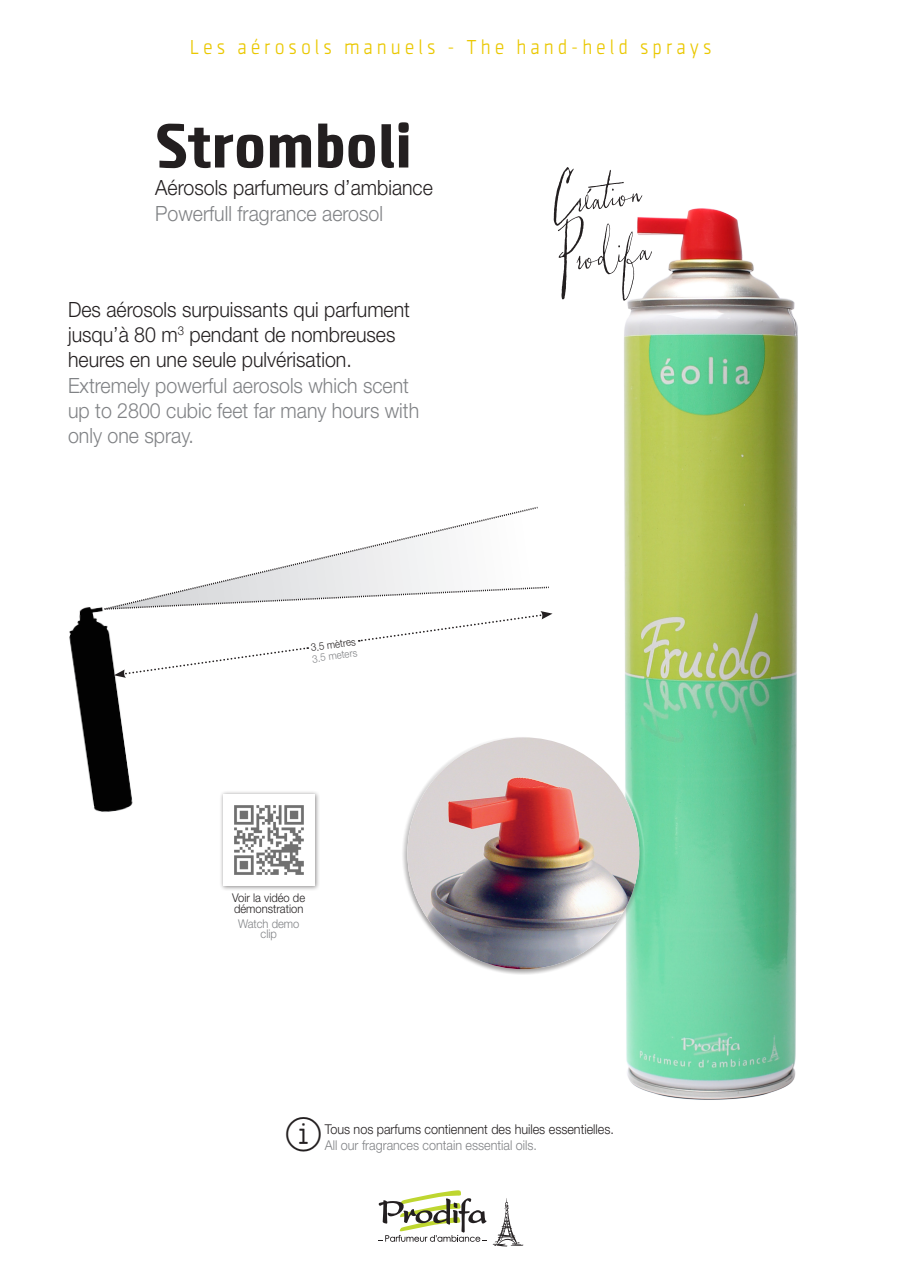
<style>
.page{position:relative;width:902px;height:1272px;background:#fff}
.page>*{position:absolute;margin:0;border:0;box-sizing:border-box;transform-origin:0 0}
.t1{font:90px "Vermandois";color:#231f20}
.t2{font:900 64.5px "Clio C Black";color:#231f20}
.Style_de_paragraphe{font:700 38.85px "Panton Icons D";color:#231f20}
.t3{font:300 21px/25.2px "Helvetica Neue LT Std";color:#231f20;scale:.93 1}
.t4{font:300 21px/25.2px "Helvetica Neue LT Std";color:#808285;scale:.93 1}
.t5{font:300 21px "Clio C Light";letter-spacing:.2em;color:#eac802}
.Style_de_paragraphe-2{font:300 13.5px "Helvetica Neue LT Std";color:#231f20;scale:.93 1}
.Style_de_paragraphe-3{font:300 13.5px "Helvetica Neue LT Std";color:#808285;scale:.93 1}
.Style_de_paragraphe-4{font:300 12px/10.5px "Helvetica Neue LT Std";color:#231f20;scale:.93 1}
.Style_de_paragraphe-5{font:300 12px/10.5px "Helvetica Neue LT Std";color:#808285;text-align:center;scale:.93 1}
.Style_de_paragraphe-6{font:300 10.5px "Helvetica Neue LT Std";color:#231f20;scale:.93 1}
.Style_de_paragraphe-7{font:300 10.5px "Helvetica Neue LT Std";color:#808285;scale:.93 1}
</style>
<div class="page">
<img style="left:552px;top:208px;width:246px;height:892px">
<svg style="left:378px;top:1190px;width:108px;height:51px"></svg>
<svg style="left:492px;top:1198px;width:31px;height:48px"></svg>
<div style="left:414px;top:731px;width:230px;height:170px;background:#fff"></div>
<div style="left:401px;top:736px;width:242px;height:238px;background:#231f20;opacity:.75"></div>
<img style="left:407px;top:737px;width:232px;height:232px;border-radius:116px">
<div style="left:219px;top:790px;width:101px;height:101px;background:#231f20;opacity:.5"></div>
<img style="left:223px;top:794px;width:91px;height:91px">
<img style="left:69px;top:607px;width:64px;height:205px">
<svg style="left:104px;top:506px;width:448px;height:171px"></svg>
<p class="t5" style="left:190px;top:35px;width:523px">Les aérosols manuels - The hand-held sprays</p>
<p class="t2" style="left:155px;top:104px;width:258px">Stromboli</p>
<p class="t3" style="left:155px;top:175px;width:300px">Aérosols parfumeurs d’ambiance</p>
<p class="t4" style="left:155px;top:200px;width:246px">Powerfull fragrance aerosol</p>
<p class="t3" style="left:68px;top:296px;width:369px">Des aérosols surpuissants qui parfument jusqu’à 80 m<sup>3</sup> pendant de nombreuses heures en une seule pulvérisation.</p>
<p class="t4" style="left:68px;top:372px;width:379px">Extremely powerful aerosols which scent up to 2800 cubic feet far many hours with only one spray.</p>
<p class="Style_de_paragraphe-6" style="left:310px;top:641px;width:50px;rotate:-8deg">3.5 mètres</p>
<p class="Style_de_paragraphe-7" style="left:311px;top:652px;width:50px;rotate:-8deg">3.5 meters</p>
<p class="Style_de_paragraphe-4" style="left:232px;top:892px;width:80px">Voir la vidéo de démonstration</p>
<p class="Style_de_paragraphe-5" style="left:238px;top:917px;width:68px">Watch demo clip</p>
<p class="t1" style="left:541px;top:130px;width:90px;rotate:-8deg">Création</p>
<p class="t1" style="left:548px;top:187px;width:93px;rotate:-8deg">Prodifa</p>
<p class="Style_de_paragraphe" style="left:282px;top:1114px;width:44px">B</p>
<p class="Style_de_paragraphe-2" style="left:325px;top:1121px;width:312px">Tous nos parfums contiennent des huiles essentielles.</p>
<p class="Style_de_paragraphe-3" style="left:325px;top:1137px;width:230px">All our fragrances contain essential oils.</p>
</div>
